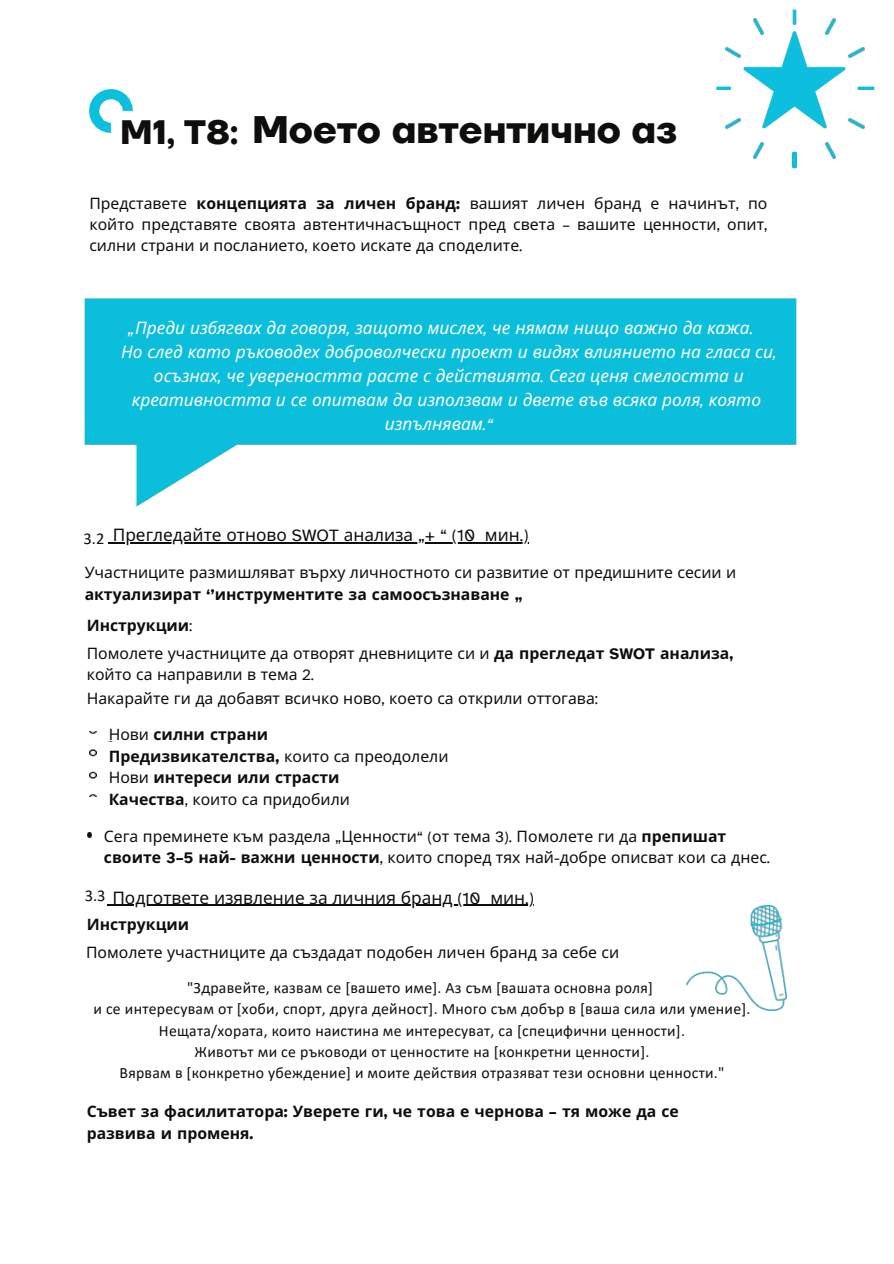
<style>
.page{position:relative;width:894px;height:1264px;background:#fff}
.page>*{position:absolute;margin:0;border:0;box-sizing:border-box;transform-origin:0 0}
.t1{font:700 38.25px "TT Firs Neue";color:#0f0e0d}
.t2{font:italic 17.25px "Noto Sans";color:#fff}
.t3{font:17.25px "Noto Sans";color:#0f0e0d}
.t4{font:16.5px "Calibri";color:#0f0e0d}
.t5{font:15.75px/21.5px "Noto Sans";color:#0f0e0d}
.t6{font:15.75px/21.5px "Calibri";letter-spacing:.015em;color:#0f0e0d;text-align:center}
.t7{font:700 15.75px/21.5px "Noto Sans";color:#0f0e0d}
.s1{font-size:33.75px}
.s2{font-weight:700}
.s3{font-family:"Atkinson Hyperlegible";font-weight:700}
.s4{font-family:"Atkinson Hyperlegible"}
.s5{font-weight:400}
.s6{font-family:"Atkinson Hyperlegible";font-weight:400}
</style>
<div class="page">
<img style="left:737px;top:9px;width:115px;height:120px">
<img style="left:824px;top:19px;width:10px;height:16px">
<img style="left:848px;top:47px;width:16px;height:11px">
<svg style="left:857px;top:87px;width:17px;height:3px"></svg>
<svg style="left:716px;top:87px;width:14px;height:3px"></svg>
<img style="left:848px;top:119px;width:16px;height:10px">
<img style="left:725px;top:119px;width:15px;height:10px">
<img style="left:725px;top:47px;width:15px;height:11px">
<img style="left:753px;top:19px;width:10px;height:16px">
<img style="left:89px;top:89px;width:43px;height:43px">
<img style="left:753px;top:142px;width:10px;height:16px">
<img style="left:825px;top:142px;width:9px;height:16px">
<img style="left:84px;top:298px;width:713px;height:209px">
<img style="left:792px;top:151px;width:4px;height:17px">
<img style="left:89px;top:731px;width:7px;height:65px">
<svg style="left:87px;top:832px;width:5px;height:5px"></svg>
<img style="left:686px;top:906px;width:100px;height:104px">
<hr style="left:112px;top:904px;width:368px;height:1px;background:#0f0e0d">
<hr style="left:490px;top:904px;width:44px;height:1px;background:#0f0e0d">
<hr style="left:113px;top:542px;width:362px;height:1px;background:#0f0e0d">
<hr style="left:484px;top:542px;width:44px;height:1px;background:#0f0e0d">
<h1 class="t1" style="left:120px;top:107px;width:558px"><span class="s1">M1, T8:</span> Моето автентично аз</h1>
<p class="t5" style="left:89px;top:192px;width:679px;text-align:justify">Представете <span class="s2">концепцията за личен бранд</span><span class="s3">:</span> вашият личен бранд е начинът<span class="s4">,</span> по който представяте своята автентичнасъщност пред света <span class="s4">–</span> вашите ценности<span class="s4">,</span> опит<span class="s4">, </span>силни страни и посланието<span class="s4">,</span> което искате да споделите<span class="s4">.</span></p>
<p class="t2" style="left:128px;top:315px;width:626px"><span class="s4">„</span>Преди избягвах да говоря<span class="s4">,</span> защото мислех<span class="s4">,</span> че нямам нищо важно да кажа<span class="s4">.</span></p>
<p class="t2" style="left:121px;top:340px;width:657px">Но след като ръководех доброволчески проект и видях влиянието на гласа си<span class="s4">,</span></p>
<p class="t2" style="left:154px;top:363px;width:591px">осъзнах<span class="s4">,</span> че увереността расте с действията<span class="s4">.</span> Сега ценя смелостта и</p>
<p class="t2" style="left:132px;top:387px;width:630px">креативността и се опитвам да използвам и двете във всяка роля<span class="s4">,</span> която</p>
<p class="t2" style="left:384px;top:411px;width:110px">изпълнявам<span class="s4">.“</span></p>
<p class="t4" style="left:84px;top:531px;width:22px">3.2</p>
<p class="t3" style="left:113px;top:522px;width:417px">Прегледайте отново <span class="s4">SWOT</span> анализа <span class="s4">„+ “ (10</span> мин<span class="s4">.)</span></p>
<p class="t5" style="left:85px;top:561px;width:653px">Участниците размишляват върху личностното си развитие от предишните сесии и <span class="s2">актуализират</span> <span class="s3">‘’</span><span class="s2">инструментите за самоосъзнаване</span> <span class="s3">„</span></p>
<p class="t5" style="left:87px;top:611px;width:647px;line-height:27.6px"><span class="s2">Инструкции</span><span class="s4">:<br></span>Помолете участниците да отворят дневниците си и <span class="s2">да прегледат</span> <span class="s3">SWOT</span> <span class="s2">анализа</span><span class="s3">,</span></p>
<p class="t5" style="left:87px;top:662px;width:512px;line-height:23.7px">който са направили в тема <span class="s4">2.<br></span>Накарайте ги да добавят всичко ново<span class="s4">,</span> което са открили оттогава<span class="s4">:</span></p>
<p class="t7" style="left:109px;top:723px;width:341px"><span class="s5">Нови</span> силни страни<br>Предизвикателства<span class="s4">,</span> <span class="s5">които са преодолели<br>Нови</span> интереси или страсти<br>Качества<span class="s6">,</span> <span class="s5">които са придобили</span></p>
<p class="t5" style="left:104px;top:825px;width:667px">Сега преминете към раздела <span class="s4">„</span>Ценности<span class="s4">“ (</span>от тема <span class="s4">3).</span> Помолете ги да <span class="s2">препишат своите</span> <span class="s3">3–5</span> <span class="s2">най</span><span class="s3">-</span> <span class="s2">важни ценности</span><span class="s4">,</span> които според тях най<span class="s4">-</span>добре описват кои са днес<span class="s4">.</span></p>
<p class="t4" style="left:85px;top:888px;width:22px">3.3</p>
<p class="t3" style="left:112px;top:885px;width:423px">Подгответе изявление за личния бранд <span class="s4">(10</span> мин<span class="s4">.)</span></p>
<p class="t7" style="left:87px;top:913px;width:104px">Инструкции</p>
<p class="t5" style="left:86px;top:941px;width:534px">Помолете участниците да създадат подобен личен бранд за себе си</p>
<p class="t6" style="left:93px;top:978px;width:658px">"Здравейте, казвам се [вашето име]. Аз съм [вашата основна роля]<br>и се интересувам от [хоби, спорт, друга дейност]. Много съм добър в [ваша сила или умение].<br>Нещата/хората, които наистина ме интересуват, са [специфични ценности].<br>Животът ми се ръководи от ценностите на [конкретни ценности].<br>Вярвам в [конкретно убеждение] и моите действия отразяват тези основни ценности."</p>
<p class="t7" style="left:87px;top:1100px;width:593px">Съвет за фасилитатора<span class="s4">:</span> Уверете ги<span class="s4">,</span> че това е чернова <span class="s4">–</span> тя може да се развива и променя<span class="s4">.</span></p>
</div>
